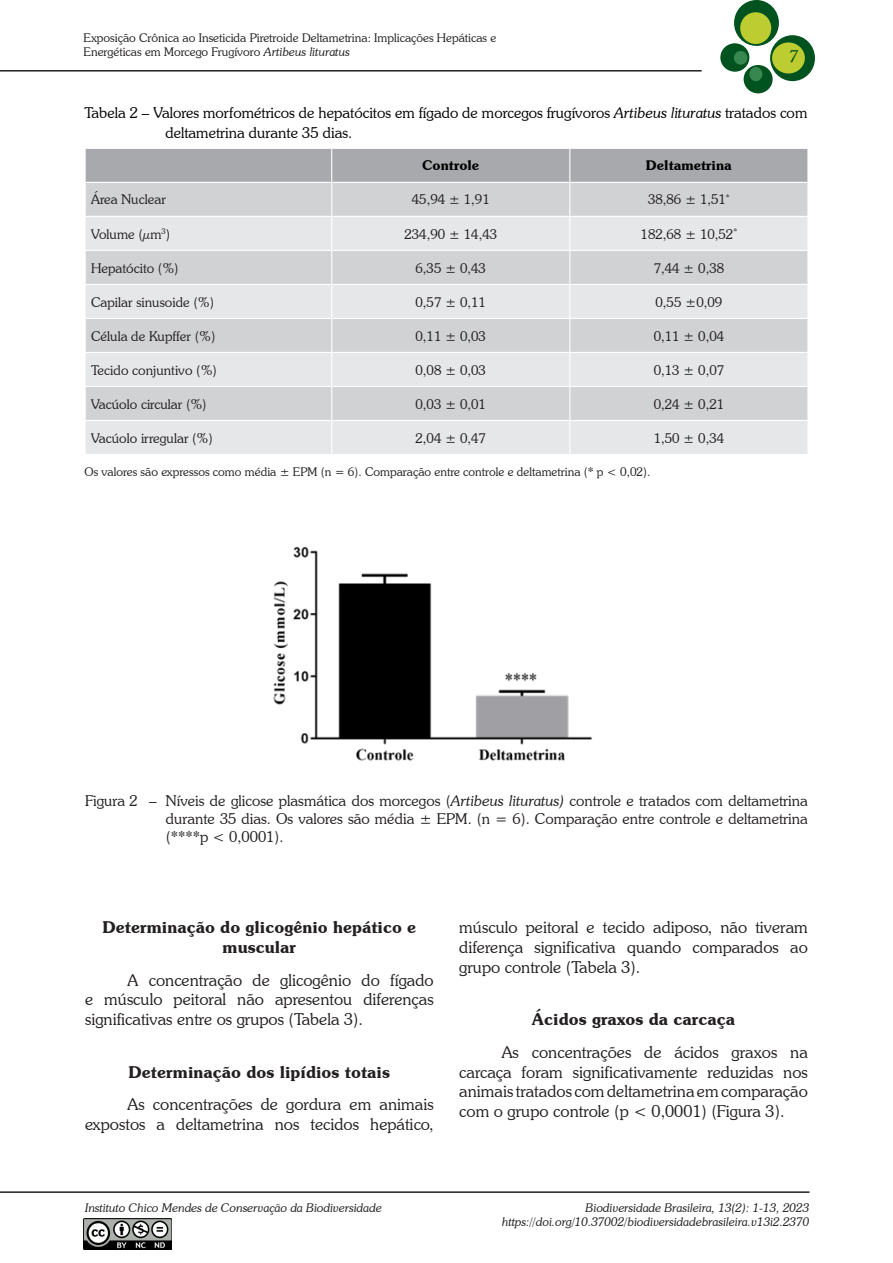
<style>
.page{position:relative;width:893px;height:1263px;background:#fff}
.page>*{position:absolute;margin:0;border:0;box-sizing:border-box;transform-origin:0 0}
.t1{font:300 16.5px/19.8px "Souvenir IT Cby BT";color:#231f20;text-align:justify}
.t2{font:600 16.5px/19.8px "Souvenir IT Cby BT";color:#231f20;text-align:center}
.t3{font:italic 300 16.5px "Souvenir IT Cby BT";color:#00531e}
.t4{font:300 15px/18px "Souvenir IT Cby BT";color:#231f20;text-align:justify}
.t5{font:300 15px/19.8px "Souvenir IT Cby BT";color:#000}
.t6{font:300 13.5px "Souvenir IT Cby BT";color:#231f20}
.t7{font:600 13.5px "Souvenir IT Cby BT";color:#000}
.t8{font:300 12px/14.4px "Souvenir IT Cby BT";color:#231f20}
.t9{font:italic 300 12px/14.4px "Souvenir IT Cby BT";color:#231f20;text-align:right}
.s1{font-style:italic}
</style>
<div class="page">
<div style="left:734px;top:0;width:45px;height:46px;background:#00531e;border-radius:50%"></div>
<div style="left:770px;top:35px;width:45px;height:46px;background:#00531e;border-radius:50%"></div>
<div style="left:720px;top:43px;width:29px;height:29px;background:#00531e;border-radius:50%"></div>
<div style="left:744px;top:65px;width:29px;height:28px;background:#00531e;border-radius:50%"></div>
<div style="left:740px;top:12px;width:31px;height:32px;background:#bdcd31;border-radius:50%"></div>
<div style="left:772px;top:42px;width:33px;height:31px;background:#bdcd31;border-radius:50%"></div>
<div style="left:734px;top:51px;width:13px;height:14px;background:#388750;border-radius:50%"></div>
<div style="left:749px;top:67px;width:13px;height:14px;background:#388750;border-radius:50%"></div>
<hr style="left:0;top:1191px;width:809px;height:2px;background:#231f20">
<hr style="left:0;top:70px;width:702px;height:2px;background:#231f20">
<img style="left:83px;top:1218px;width:89px;height:31px">
<div style="left:86px;top:149px;width:721px;height:33px;background:#a8a9ad"></div>
<div style="left:86px;top:183px;width:721px;height:33px;background:#d1d2d4"></div>
<svg style="left:86px;top:217px;width:721px;height:237px;background:#dddee0"></svg>
<hr style="left:331px;top:149px;width:1px;height:33px;background:#fff">
<hr style="left:569px;top:149px;width:1px;height:33px;background:#fff">
<hr style="left:331px;top:183px;width:1px;height:33px;background:#fff">
<hr style="left:569px;top:183px;width:1px;height:33px;background:#fff">
<hr style="left:331px;top:217px;width:1px;height:33px;background:#fff">
<hr style="left:569px;top:217px;width:1px;height:33px;background:#fff">
<hr style="left:85px;top:250px;width:247px;height:1px;background:#fff">
<hr style="left:332px;top:250px;width:238px;height:1px;background:#fff">
<hr style="left:331px;top:251px;width:1px;height:33px;background:#fff">
<hr style="left:570px;top:250px;width:238px;height:1px;background:#fff">
<hr style="left:569px;top:251px;width:1px;height:33px;background:#fff">
<hr style="left:85px;top:284px;width:247px;height:1px;background:#fff">
<hr style="left:332px;top:284px;width:238px;height:1px;background:#fff">
<hr style="left:331px;top:285px;width:1px;height:33px;background:#fff">
<hr style="left:570px;top:284px;width:238px;height:1px;background:#fff">
<hr style="left:569px;top:285px;width:1px;height:33px;background:#fff">
<hr style="left:85px;top:318px;width:247px;height:1px;background:#fff">
<hr style="left:332px;top:318px;width:238px;height:1px;background:#fff">
<hr style="left:331px;top:319px;width:1px;height:33px;background:#fff">
<hr style="left:570px;top:318px;width:238px;height:1px;background:#fff">
<hr style="left:569px;top:319px;width:1px;height:33px;background:#fff">
<hr style="left:85px;top:352px;width:247px;height:1px;background:#fff">
<hr style="left:332px;top:352px;width:238px;height:1px;background:#fff">
<hr style="left:331px;top:353px;width:1px;height:33px;background:#fff">
<hr style="left:570px;top:352px;width:238px;height:1px;background:#fff">
<hr style="left:569px;top:353px;width:1px;height:33px;background:#fff">
<hr style="left:85px;top:386px;width:247px;height:1px;background:#fff">
<hr style="left:332px;top:386px;width:238px;height:1px;background:#fff">
<hr style="left:331px;top:387px;width:1px;height:33px;background:#fff">
<hr style="left:570px;top:386px;width:238px;height:1px;background:#fff">
<hr style="left:569px;top:387px;width:1px;height:33px;background:#fff">
<hr style="left:85px;top:420px;width:247px;height:1px;background:#fff">
<hr style="left:332px;top:420px;width:238px;height:1px;background:#fff">
<hr style="left:331px;top:421px;width:1px;height:33px;background:#fff">
<hr style="left:570px;top:420px;width:238px;height:1px;background:#fff">
<hr style="left:569px;top:421px;width:1px;height:33px;background:#fff">
<img style="left:273px;top:546px;width:320px;height:215px">
<p class="t8" style="left:84px;top:30px;width:414px">Exposição Crônica ao Inseticida Piretroide Deltametrina: Implicações Hepáticas e<br>Energéticas em Morcego Frugívoro <span class="s1">Artibeus lituratus</span></p>
<p class="t3" style="left:789px;top:46px;width:11px">7</p>
<p class="t5" style="left:165px;top:102px;width:644px;text-indent:-81px">Tabela 2 – Valores morfométricos de hepatócitos em fígado de morcegos frugívoros <span class="s1">Artibeus lituratus</span> tratados com deltametrina durante 35 dias.</p>
<p class="t7" style="left:422px;top:157px;width:59px">Controle</p>
<p class="t7" style="left:646px;top:157px;width:87px">Deltametrina</p>
<p class="t6" style="left:91px;top:191px;width:76px">Área Nuclear</p>
<p class="t6" style="left:412px;top:191px;width:79px">45,94 ± 1,91</p>
<p class="t6" style="left:648px;top:191px;width:83px">38,86 ± 1,51<sup>*</sup></p>
<p class="t6" style="left:91px;top:225px;width:81px">Volume (µm<sup>3</sup>)</p>
<p class="t6" style="left:404px;top:225px;width:94px">234,90 ± 14,43</p>
<p class="t6" style="left:641px;top:225px;width:98px">182,68 ± 10,52<sup>*</sup></p>
<p class="t6" style="left:91px;top:259px;width:89px">Hepatócito (%)</p>
<p class="t6" style="left:416px;top:259px;width:72px">6,35 ± 0,43</p>
<p class="t6" style="left:654px;top:259px;width:72px">7,44 ± 0,38</p>
<p class="t6" style="left:91px;top:293px;width:125px">Capilar sinusoide (%)</p>
<p class="t6" style="left:416px;top:293px;width:72px">0,57 ± 0,11</p>
<p class="t6" style="left:655px;top:293px;width:68px">0,55 ±0,09</p>
<p class="t6" style="left:91px;top:327px;width:126px">Célula de Kupffer (%)</p>
<p class="t6" style="left:416px;top:327px;width:72px">0,11 ± 0,03</p>
<p class="t6" style="left:654px;top:327px;width:72px">0,11 ± 0,04</p>
<p class="t6" style="left:91px;top:361px;width:127px">Tecido conjuntivo (%)</p>
<p class="t6" style="left:416px;top:361px;width:72px">0,08 ± 0,03</p>
<p class="t6" style="left:654px;top:361px;width:72px">0,13 ± 0,07</p>
<p class="t6" style="left:91px;top:396px;width:117px">Vacúolo circular (%)</p>
<p class="t6" style="left:416px;top:396px;width:72px">0,03 ± 0,01</p>
<p class="t6" style="left:654px;top:396px;width:72px">0,24 ± 0,21</p>
<p class="t6" style="left:91px;top:430px;width:123px">Vacúolo irregular (%)</p>
<p class="t6" style="left:416px;top:430px;width:72px">2,04 ± 0,47</p>
<p class="t6" style="left:654px;top:430px;width:72px">1,50 ± 0,34</p>
<p class="t8" style="left:85px;top:465px;width:567px">Os valores são expressos como média ± EPM (n = 6). Comparação entre controle e deltametrina (* p &lt; 0,02).</p>
<p class="t4" style="left:166px;top:791px;width:643px;text-indent:-81px">Figura 2 – Níveis de glicose plasmática dos morcegos (<span class="s1">Artibeus lituratus)</span> controle e tratados com deltametrina durante 35 dias. Os valores são média ± EPM. (n = 6). Comparação entre controle e deltametrina (****p &lt; 0,0001).</p>
<p class="t2" style="left:103px;top:917px;width:315px">Determinação do glicogênio hepático e muscular</p>
<p class="t1" style="left:85px;top:970px;width:350px;text-indent:43px">A concentração de glicogênio do fígado e músculo peitoral não apresentou diferenças significativas entre os grupos (Tabela 3).</p>
<p class="t2" style="left:129px;top:1061px;width:263px">Determinação dos lipídios totais</p>
<p class="t1" style="left:85px;top:1094px;width:350px;text-align:right">As concentrações de gordura em animais expostos a deltametrina nos tecidos hepático,</p>
<p class="t1" style="left:459px;top:917px;width:350px">músculo peitoral e tecido adiposo, não tiveram diferença significativa quando comparados ao grupo controle (Tabela 3).</p>
<p class="t2" style="left:532px;top:1009px;width:205px">Ácidos graxos da carcaça</p>
<p class="t1" style="left:459px;top:1042px;width:350px;text-indent:43px">As concentrações de ácidos graxos na carcaça foram significativamente reduzidas nos animais tratados com deltametrina em comparação com o grupo controle (p &lt; 0,0001) (Figura 3).</p>
<p class="t9" style="left:85px;top:1200px;width:298px">Instituto Chico Mendes de Conservação da Biodiversidade</p>
<p class="t9" style="left:502px;top:1200px;width:309px">Biodiversidade Brasileira, 13(2): 1-13, 2023 https://doi.org/10.37002/biodiversidadebrasileira.v13i2.2370</p>
</div>
